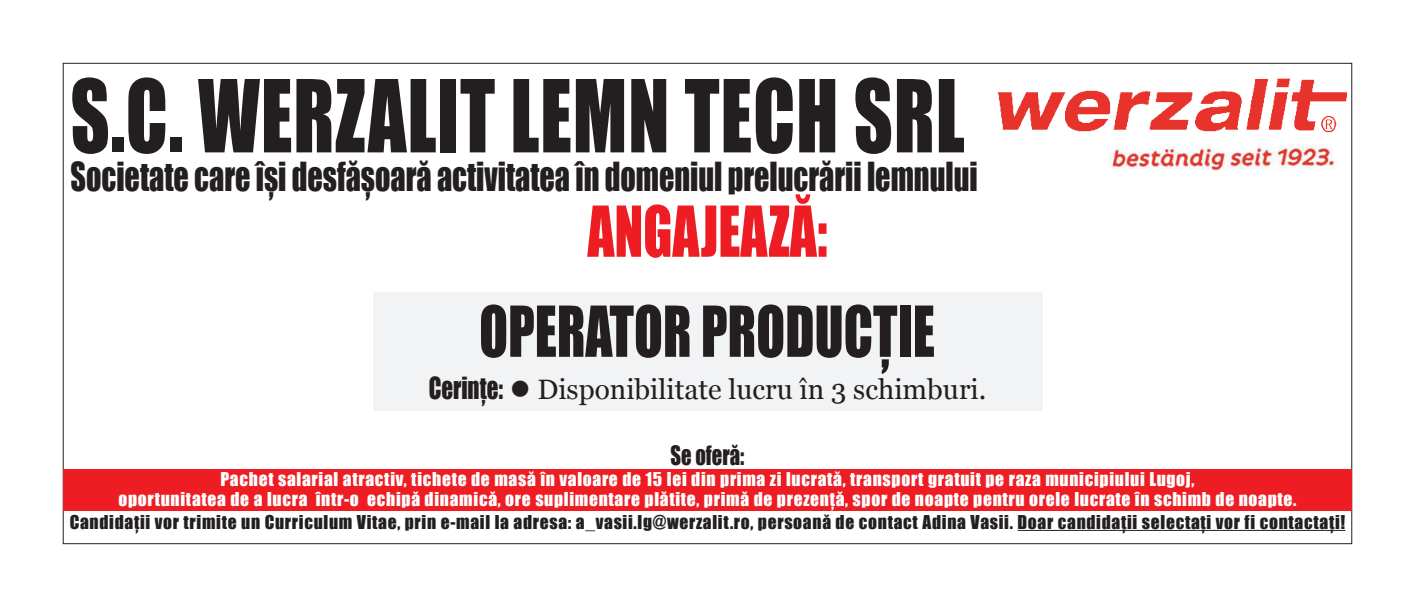
<style>
.page{position:relative;width:1415px;height:607px;background:#fff}
.page>*{position:absolute;margin:0;border:0;box-sizing:border-box;transform-origin:0 0}
.t1{font:92.75px "Impact";letter-spacing:.01em;color:#231f20;scale:.82 1}
.t2{font:64.75px "Impact";color:#231f20;scale:.82 1}
.t3{font:64.75px "Impact";color:#ee1d23;scale:.82 1}
.t4{font:36.75px "Impact";color:#231f20;scale:.82 1}
.t5{font:28px "Georgia";color:#231f20}
.t6{font:24.5px "Impact";color:#231f20;scale:.84 1}
.t7{font:17.5px/19.2px "Impact";letter-spacing:.04em;color:#fff;text-align:center}
.t8{font:17.5px "Impact";letter-spacing:.04em;color:#231f20}
.s1{font-family:"Impact"}
</style>
<div class="page">
<div style="left:374px;top:292px;width:669px;height:118px;background:#f2f3f4"></div>
<img style="left:1110px;top:144px;width:225px;height:26px">
<img style="left:998px;top:79px;width:348px;height:53px">
<div style="left:63px;top:469px;width:1289px;height:42px;background:#ee1d23"></div>
<hr style="left:1017px;top:529px;width:328px;height:1px;background:#231f20">
<h1 class="t1" style="left:70px;top:44px;width:1092px">S.C. WERZALIT LEMN TECH SRL</h1>
<h3 class="t4" style="left:70px;top:148px;width:1108px">Societate care își desfășoară activitatea în domeniul prelucrării lemnului</h3>
<h2 class="t3" style="left:587px;top:181px;width:294px">ANGAJEAZĂ:</h2>
<h2 class="t2" style="left:479px;top:281px;width:557px">Operator ProducȚie</h2>
<h3 class="t5" style="left:429px;top:372px;width:559px"><span class="s1">Cerințe:</span> ● Disponibilitate lucru în 3 schimburi.</h3>
<h3 class="t6" style="left:671px;top:436px;width:89px">Se oferă:</h3>
<p class="t7" style="left:118px;top:469px;width:1179px">Pachet salarial atractiv, tichete de masă în valoare de 15 lei din prima zi lucrată, transport gratuit pe raza municipiului Lugoj,<br>oportunitatea de a lucra într-o echipă dinamică, ore suplimentare plătite, primă de prezență, spor de noapte pentru orele lucrate în schimb de noapte.</p>
<p class="t8" style="left:70px;top:508px;width:1277px">Candidații vor trimite un Curriculum Vitae, prin e-mail la adresa: a_vasii.lg@werzalit.ro, persoană de contact Adina Vasii. Doar candidații selectați vor fi contactați!</p>
</div>
